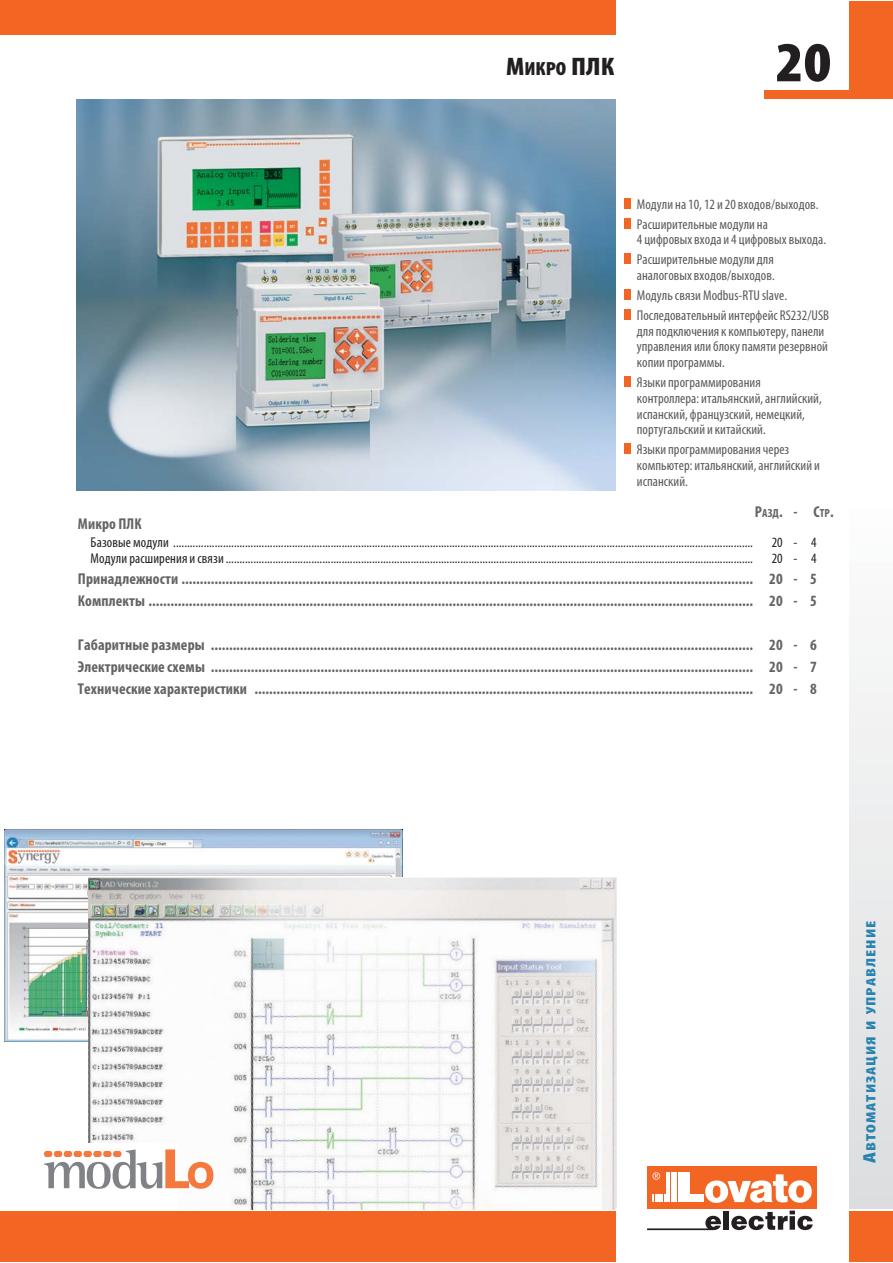
<style>
.page{position:relative;width:893px;height:1263px;background:#fff}
.page>*{position:absolute;margin:0;border:0;box-sizing:border-box;transform-origin:0 0}
.t1{font:900 condensed 56.85px "Myriad Pro";color:#231f20;scale:1.1 1}
.t2{font:900 condensed 25.5px "Myriad Pro";color:#231f20;scale:1.1 1}
.t3{font:700 condensed 15.75px/22px "Myriad Pro";letter-spacing:.01em;color:#636466}
.t4{font:condensed 14.25px/15.8px "Myriad Pro";letter-spacing:.005em;color:#58595b}
.t5{font:condensed 14.25px "Myriad Pro";letter-spacing:.01em;color:#231f20}
.t6{font:900 condensed 13.5px "Myriad Pro";letter-spacing:.06em;color:#2883b0;scale:1.3 1}
.s1{font-size:19.05px}
.s2{font-size:11.85px}
.s3{font-size:18px}
</style>
<div class="page">
<div style="left:849px;top:502px;width:44px;height:707px;background:linear-gradient(to bottom,#fcfcfd,#dcddde)"></div>
<div style="left:624px;top:198px;width:7px;height:10px;background:#f26522"></div>
<div style="left:624px;top:218px;width:7px;height:10px;background:#f26522"></div>
<div style="left:624px;top:254px;width:7px;height:10px;background:#f26522"></div>
<div style="left:624px;top:289px;width:7px;height:11px;background:#f26522"></div>
<div style="left:624px;top:309px;width:7px;height:11px;background:#f26522"></div>
<div style="left:624px;top:376px;width:7px;height:11px;background:#f26522"></div>
<div style="left:624px;top:443px;width:7px;height:11px;background:#f26522"></div>
<div style="left:0;top:1px;width:616px;height:34px;background:#f26522"></div>
<div style="left:0;top:1211px;width:616px;height:51px;background:#f26522"></div>
<div style="left:849px;top:1px;width:44px;height:98px;background:#f26522"></div>
<div style="left:849px;top:1211px;width:44px;height:51px;background:#f26522"></div>
<img style="left:76px;top:100px;width:540px;height:390px">
<div style="left:764px;top:90px;width:96px;height:9px;background:#f26522"></div>
<div style="left:647px;top:1166px;width:170px;height:43px;background:#f26522"></div>
<svg style="left:653px;top:1195px;width:12px;height:7px"></svg>
<hr style="left:666px;top:1172px;width:2px;height:30px;background:#fff">
<hr style="left:669px;top:1172px;width:1px;height:30px;background:#fff">
<hr style="left:671px;top:1172px;width:1px;height:30px;background:#fff">
<hr style="left:673px;top:1172px;width:2px;height:30px;background:#fff">
<hr style="left:676px;top:1172px;width:1px;height:30px;background:#fff">
<div style="left:678px;top:1172px;width:12px;height:30px;background:#fff"></div>
<div style="left:678px;top:1195px;width:26px;height:7px;background:#fff"></div>
<svg style="left:652px;top:1172px;width:8px;height:8px"></svg>
<svg style="left:705px;top:1174px;width:107px;height:29px"></svg>
<svg style="left:705px;top:1216px;width:16px;height:14px"></svg>
<div style="left:723px;top:1211px;width:6px;height:19px;background:#231f20"></div>
<svg style="left:731px;top:1211px;width:82px;height:19px"></svg>
<hr style="left:647px;top:1228px;width:66px;height:2px;background:#231f20">
<img style="left:5px;top:829px;width:397px;height:212px">
<img style="left:88px;top:877px;width:528px;height:333px">
<div style="left:25px;top:1143px;width:153px;height:68px;background:#fff"></div>
<svg style="left:44px;top:1149px;width:169px;height:40px"></svg>
<div style="left:44px;top:1151px;width:8px;height:6px;background:#f4793e;border-radius:3px"></div>
<div style="left:54px;top:1151px;width:8px;height:6px;background:#f4793e;border-radius:3px"></div>
<div style="left:64px;top:1151px;width:8px;height:6px;background:#f4793e;border-radius:3px"></div>
<div style="left:74px;top:1151px;width:8px;height:6px;background:#f4793e;border-radius:3px"></div>
<div style="left:83px;top:1151px;width:9px;height:6px;background:#f4793e;border-radius:3px"></div>
<div style="left:93px;top:1151px;width:9px;height:6px;background:#f4793e;border-radius:3px"></div>
<div style="left:103px;top:1151px;width:9px;height:6px;background:#f4793e;border-radius:3px"></div>
<div style="left:113px;top:1151px;width:8px;height:6px;background:#f4793e;border-radius:3px"></div>
<h2 class="t2" style="left:506px;top:52px;width:100px">М<span class="s1">ИКРО</span> ПЛК</h2>
<h1 class="t1" style="left:776px;top:28px;width:52px">20</h1>
<p class="t4" style="left:637px;top:195px;width:183px;line-height:20px">Модули на 10, 12 и 20 входов/выходов.<br>Расширительные модули на</p>
<p class="t4" style="left:637px;top:230px;width:191px;line-height:20px">4 цифровых входа и 4 цифровых выхода.<br>Расширительные модули для</p>
<p class="t4" style="left:637px;top:266px;width:194px;line-height:20px">аналоговых входов/выходов.<br>Модуль связи Modbus-RTU slave.<br>Последовательный интерфейс RS232/USB</p>
<p class="t4" style="left:637px;top:324px;width:193px">для подключения к компьютеру, панели управления или блоку памяти резервной копии программы.</p>
<p class="t4" style="left:637px;top:375px;width:186px">Языки программирования контроллера: итальянский, английский, испанский, французский, немецкий, португальский и китайский.</p>
<p class="t4" style="left:637px;top:442px;width:185px">Языки программирования через компьютер: итальянский, английский и испанский.</p>
<p class="t3" style="left:755px;top:501px;width:80px">Р<span class="s2">АЗД</span>. - С<span class="s2">ТР</span>.</p>
<p class="t3" style="left:78px;top:512px;width:65px">Микро ПЛК</p>
<p class="t5" style="left:91px;top:536px;width:664px">Базовые модули ..................................................................................................................................................................................................................</p>
<p class="t5" style="left:772px;top:536px;width:47px">20- 4</p>
<p class="t5" style="left:91px;top:553px;width:664px">Модули расширения и связи ...............................................................................................................................................................................................</p>
<p class="t5" style="left:772px;top:553px;width:47px">20- 4</p>
<p class="t3" style="left:78px;top:567px;width:740px">Принадлежности ............................................................................................................................................................ 20 - 5<br>Комплекты ..................................................................................................................................................................... 20 - 5</p>
<p class="t3" style="left:78px;top:633px;width:740px;text-align:justify">Габаритные размеры .................................................................................................................................................... 20 - 6<br>Электрические схемы .................................................................................................................................................... 20 - 7<br>Технические характеристики ........................................................................................................................................ 20 - 8</p>
<p class="t6" style="left:863px;top:1163px;width:188px;rotate:-90deg"><span class="s3">А</span>ВТОМАТИЗАЦИЯ И УПРАВЛЕНИЕ</p>
</div>
